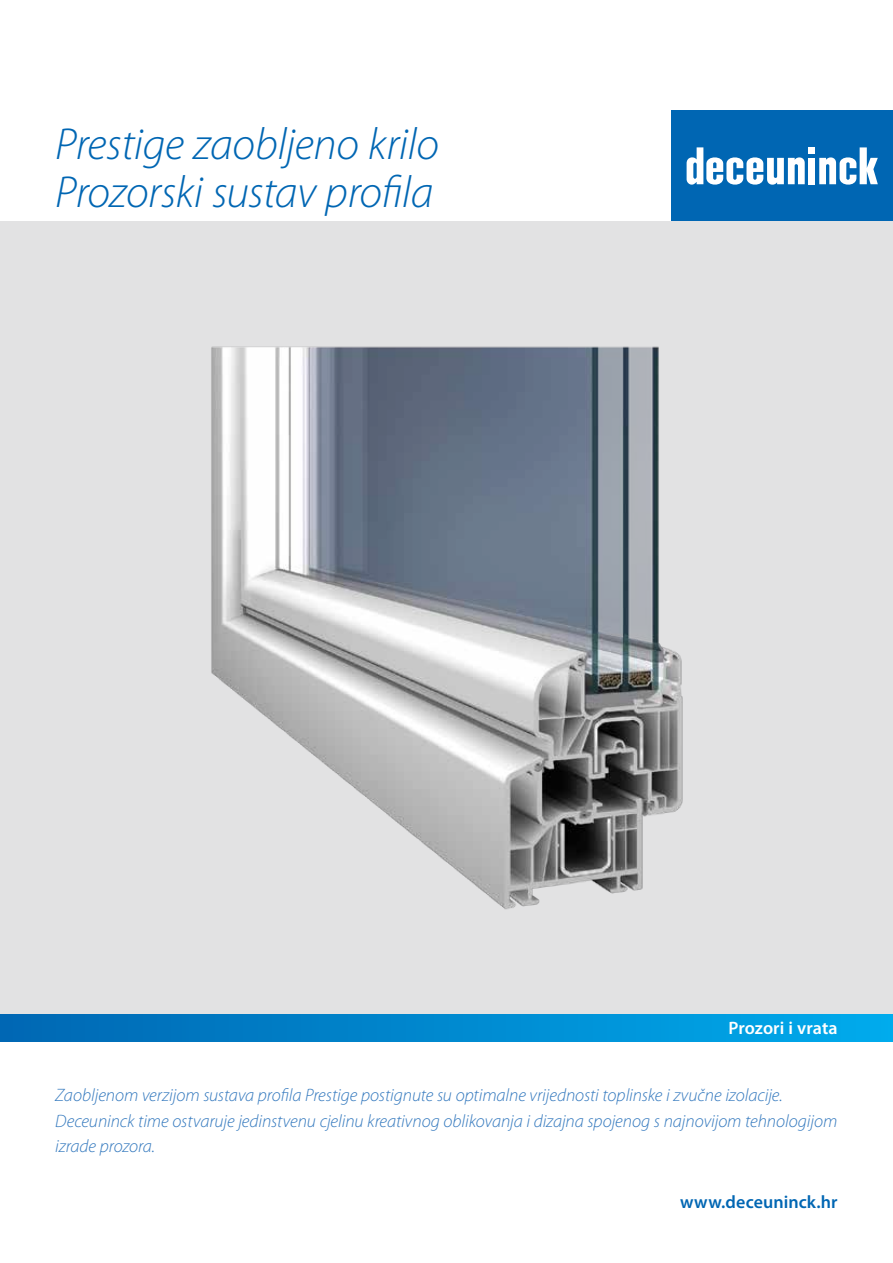
<style>
.page{position:relative;width:893px;height:1263px;background:#fff}
.page>*{position:absolute;margin:0;border:0;box-sizing:border-box;transform-origin:0 0}
.t1{font:italic 300 45px/48px "Myriad Pro";letter-spacing:-.01em;color:#0066b3}
.t2{font:italic 300 18px/25.5px "Myriad Pro";letter-spacing:-.005em;color:#3479be}
.t3{font:600 18px "Myriad Pro";letter-spacing:.005em;color:#0066b3}
.t4{font:600 18px "Myriad Pro";letter-spacing:.005em;color:#fff}
</style>
<div class="page">
<img style="left:0;top:221px;width:893px;height:793px">
<div style="left:0;top:1014px;width:893px;height:28px;background:linear-gradient(to right,#0067b3,#00abed)"></div>
<div style="left:672px;top:111px;width:221px;height:110px;background:#0066b3"></div>
<div style="left:808px;top:158px;width:7px;height:26px;background:#fff"></div>
<div style="left:808px;top:147px;width:7px;height:7px;background:#fff"></div>
<svg style="left:687px;top:147px;width:118px;height:38px"></svg>
<svg style="left:819px;top:147px;width:59px;height:38px"></svg>
<h1 class="t1" style="left:55px;top:121px;width:385px">Prestige zaobljeno krilo<br>Prozorski sustav profila</h1>
<p class="t4" style="left:728px;top:1016px;width:111px">Prozori i vrata</p>
<p class="t2" style="left:55px;top:1083px;width:783px">Zaobljenom verzijom sustava profila Prestige postignute su optimalne vrijednosti toplinske i zvučne izolacije.<br>Deceuninck time ostvaruje jedinstvenu cjelinu kreativnog oblikovanja i dizajna spojenog s najnovijom tehnologijom izrade prozora.</p>
<p class="t3" style="left:680px;top:1190px;width:159px">www.deceuninck.hr</p>
</div>
